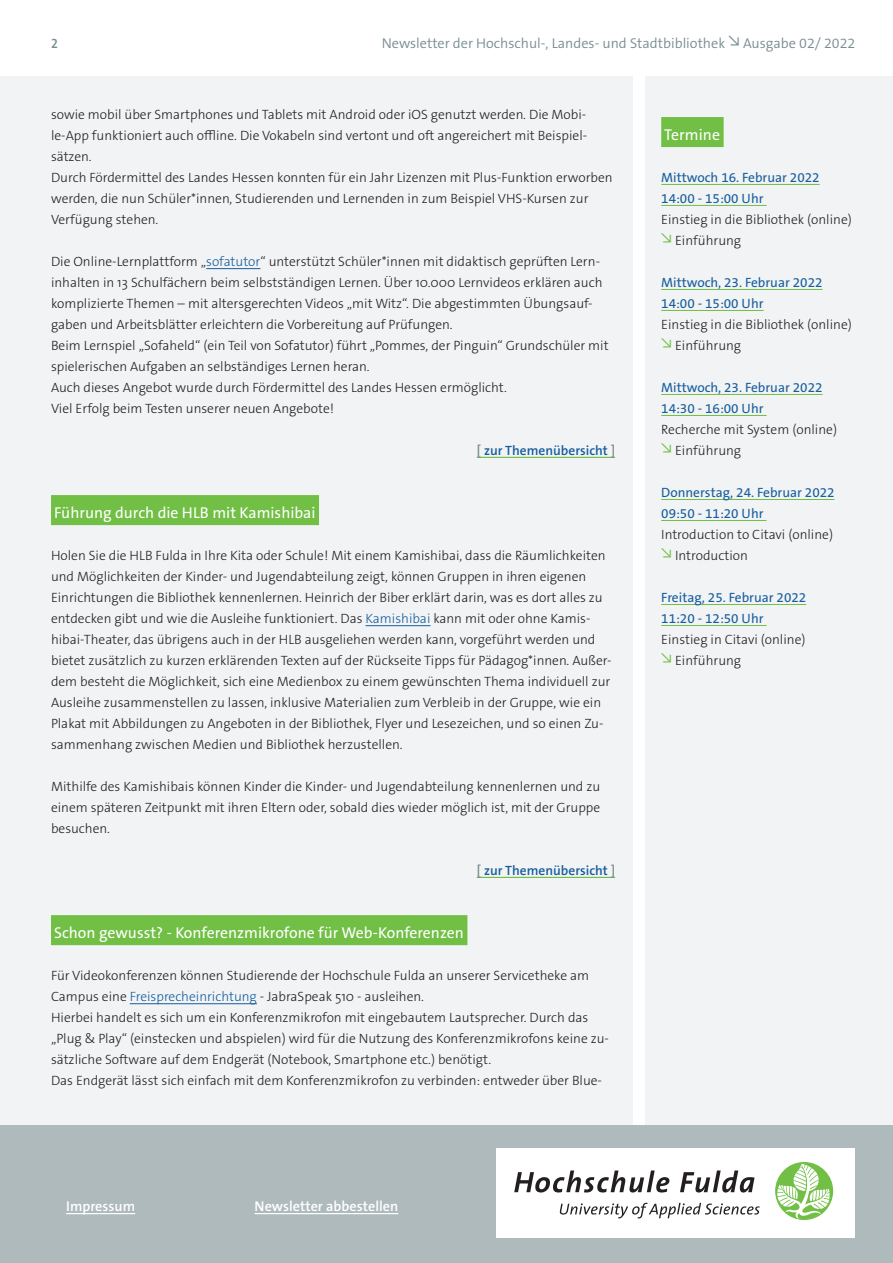
<style>
.page{position:relative;width:893px;height:1263px;background:#fff}
.page>*{position:absolute;margin:0;border:0;box-sizing:border-box;transform-origin:0 0}
.Copy_Headline_HFD-Gr{font:15.75px "The Sans Os F";color:#fff}
.t1{font:300 14.25px "The Sans Os F";color:#7a8d91}
.t2{font:600 14.25px "The Sans Os F";color:#fff}
.Copy_Headline_HFD-Gr-2{font:300 13.5px/21px "The Sans Os F";color:#231f20}
.Copy_Auszeichnung_01{font:13.5px "The Sans Os F";color:#175d9e}
.Copy{font:300 13.5px "The Sans Os F";color:#231f20}
.Copy_Link{font:600 13.5px "The Sans Os F";color:#175d9e}
.t3{font:600 13.5px "The Sans Os F";color:#7a8d91}
.s1{color:#175d9e}
.s2{color:#7a8d91}
</style>
<div class="page">
<div style="left:0;top:77px;width:632px;height:1048px;background:#f1f3f4"></div>
<div style="left:645px;top:77px;width:248px;height:1048px;background:#f1f3f4"></div>
<div style="left:0;top:1125px;width:893px;height:138px;background:#afbabd"></div>
<hr style="left:66px;top:1213px;width:69px;height:1px;background:#fff">
<div style="left:496px;top:1148px;width:359px;height:90px;background:#fff"></div>
<div style="left:775px;top:1162px;width:58px;height:58px;background:#71bf44;border-radius:50%"></div>
<svg style="left:777px;top:1163px;width:53px;height:55px"></svg>
<svg style="left:514px;top:1170px;width:155px;height:22px"></svg>
<svg style="left:680px;top:1170px;width:74px;height:22px"></svg>
<svg style="left:559px;top:1203px;width:201px;height:15px"></svg>
<hr style="left:255px;top:1213px;width:143px;height:1px;background:#fff">
<div style="left:661px;top:117px;width:63px;height:30px;background:#71bf44"></div>
<hr style="left:661px;top:184px;width:159px;height:1px;background:#71bf44">
<hr style="left:661px;top:205px;width:105px;height:1px;background:#71bf44">
<hr style="left:661px;top:289px;width:161px;height:1px;background:#71bf44">
<hr style="left:661px;top:310px;width:103px;height:1px;background:#71bf44">
<hr style="left:661px;top:394px;width:161px;height:1px;background:#71bf44">
<hr style="left:661px;top:415px;width:105px;height:1px;background:#71bf44">
<hr style="left:661px;top:499px;width:174px;height:1px;background:#71bf44">
<hr style="left:661px;top:520px;width:105px;height:1px;background:#71bf44">
<hr style="left:661px;top:604px;width:145px;height:1px;background:#71bf44">
<hr style="left:661px;top:625px;width:105px;height:1px;background:#71bf44">
<hr style="left:206px;top:268px;width:54px;height:1px;background:#175d9e">
<hr style="left:477px;top:457px;width:138px;height:1px;background:#71bf44">
<div style="left:51px;top:495px;width:268px;height:30px;background:#71bf44"></div>
<hr style="left:365px;top:625px;width:65px;height:1px;background:#175d9e">
<hr style="left:477px;top:877px;width:138px;height:1px;background:#71bf44">
<div style="left:51px;top:915px;width:416px;height:30px;background:#71bf44"></div>
<hr style="left:130px;top:1003px;width:127px;height:1px;background:#175d9e">
<p class="t3" style="left:51px;top:35px;width:8px">2</p>
<p class="t1" style="left:382px;top:34px;width:475px">Newsletter der Hochschul-, Landes- und Stadtbibliothek <sup>↘</sup> Ausgabe 02/ 2022</p>
<p class="Copy_Headline_HFD-Gr-2" style="left:51px;top:104px;width:538px;text-align:justify">sowie mobil über Smartphones und Tablets mit Android oder iOS genutzt werden. Die Mobi&shy;le-App funktioniert auch offline. Die Vokabeln sind vertont und oft angereichert mit Beispiel&shy;sätzen.</p>
<p class="Copy_Headline_HFD-Gr-2" style="left:51px;top:167px;width:563px">Durch Fördermittel des Landes Hessen konnten für ein Jahr Lizenzen mit Plus-Funktion erworben werden, die nun Schüler*innen, Studierenden und Lernenden in zum Beispiel VHS-Kursen zur<br>Verfügung stehen.</p>
<p class="Copy_Headline_HFD-Gr-2" style="left:51px;top:251px;width:553px">Die Online-Lernplattform „<span class="s1">sofatutor</span>“ unterstützt Schüler*innen mit didaktisch geprüften Lern&shy;inhalten in 13 Schulfächern beim selbstständigen Lernen. Über 10.000 Lernvideos erklären auch komplizierte Themen – mit altersgerechten Videos „mit Witz“. Die abgestimmten Übungsauf&shy;gaben und Arbeitsblätter erleichtern die Vorbereitung auf Prüfungen.</p>
<p class="Copy_Headline_HFD-Gr-2" style="left:51px;top:335px;width:559px">Beim Lernspiel „Sofaheld“ (ein Teil von Sofatutor) führt „Pommes, der Pinguin“ Grundschüler mit spielerischen Aufgaben an selbständiges Lernen heran.</p>
<p class="Copy_Headline_HFD-Gr-2" style="left:51px;top:377px;width:457px">Auch dieses Angebot wurde durch Fördermittel des Landes Hessen ermöglicht.</p>
<p class="Copy_Headline_HFD-Gr-2" style="left:51px;top:398px;width:285px">Viel Erfolg beim Testen unserer neuen Angebote!</p>
<p class="Copy_Link" style="left:477px;top:441px;width:140px"><span class="s2">[</span> zur Themenübersicht <span class="s2">]</span></p>
<p class="Copy_Headline_HFD-Gr" style="left:54px;top:502px;width:263px">Führung durch die HLB mit Kamishibai</p>
<p class="Copy_Headline_HFD-Gr-2" style="left:51px;top:545px;width:562px">Holen Sie die HLB Fulda in Ihre Kita oder Schule! Mit einem Kamishibai, dass die Räumlichkeiten und Möglichkeiten der Kinder- und Jugendabteilung zeigt, können Gruppen in ihren eigenen Einrichtungen die Bibliothek kennenlernen. Heinrich der Biber erklärt darin, was es dort alles zu entdecken gibt und wie die Ausleihe funktioniert. Das <span class="s1">Kamishibai</span> kann mit oder ohne Kamis&shy;hibai-Theater, das übrigens auch in der HLB ausgeliehen werden kann, vorgeführt werden und bietet zusätzlich zu kurzen erklärenden Texten auf der Rückseite Tipps für Pädagog*innen. Außer&shy;dem besteht die Möglichkeit, sich eine Medienbox zu einem gewünschten Thema individuell zur Ausleihe zusammenstellen zu lassen, inklusive Materialien zum Verbleib in der Gruppe, wie ein Plakat mit Abbildungen zu Angeboten in der Bibliothek, Flyer und Lesezeichen, und so einen Zu&shy;sammenhang zwischen Medien und Bibliothek herzustellen.</p>
<p class="Copy_Headline_HFD-Gr-2" style="left:51px;top:776px;width:551px;text-align:justify">Mithilfe des Kamishibais können Kinder die Kinder- und Jugendabteilung kennenlernen und zu einem späteren Zeitpunkt mit ihren Eltern oder, sobald dies wieder möglich ist, mit der Gruppe besuchen.</p>
<p class="Copy_Link" style="left:477px;top:861px;width:140px"><span class="s2">[</span> zur Themenübersicht <span class="s2">]</span></p>
<p class="Copy_Headline_HFD-Gr" style="left:54px;top:922px;width:411px">Schon gewusst? - Konferenzmikrofone für Web-Konferenzen</p>
<p class="Copy_Headline_HFD-Gr-2" style="left:51px;top:965px;width:540px">Für Videokonferenzen können Studierende der Hochschule Fulda an unserer Servicetheke am<br>Campus eine <span class="s1">Freisprecheinrichtung</span> - JabraSpeak 510 - ausleihen.</p>
<p class="Copy_Headline_HFD-Gr-2" style="left:51px;top:1007px;width:559px">Hierbei handelt es sich um ein Konferenzmikrofon mit eingebautem Lautsprecher. Durch das „Plug &amp; Play“ (einstecken und abspielen) wird für die Nutzung des Konferenzmikrofons keine zu&shy;sätzliche Software auf dem Endgerät (Notebook, Smartphone etc.) benötigt.</p>
<p class="Copy_Headline_HFD-Gr-2" style="left:51px;top:1070px;width:552px">Das Endgerät lässt sich einfach mit dem Konferenzmikrofon zu verbinden: entweder über Blue-</p>
<p class="t2" style="left:66px;top:1197px;width:70px">Impressum</p>
<p class="t2" style="left:255px;top:1197px;width:145px">Newsletter abbestellen</p>
<p class="Copy_Headline_HFD-Gr" style="left:664px;top:124px;width:57px">Termine</p>
<p class="Copy_Auszeichnung_01" style="left:661px;top:168px;width:160px">Mittwoch 16. Februar 2022</p>
<p class="Copy_Auszeichnung_01" style="left:661px;top:189px;width:104px">14:00 - 15:00 Uhr</p>
<p class="Copy" style="left:661px;top:210px;width:192px">Einstieg in die Bibliothek (online)</p>
<p class="Copy_Headline_HFD-Gr-2" style="left:661px;top:230px;width:81px"><sup>↘</sup> Einführung</p>
<p class="Copy_Auszeichnung_01" style="left:661px;top:273px;width:163px">Mittwoch, 23. Februar 2022</p>
<p class="Copy_Auszeichnung_01" style="left:661px;top:294px;width:104px">14:00 - 15:00 Uhr</p>
<p class="Copy" style="left:661px;top:315px;width:192px">Einstieg in die Bibliothek (online)</p>
<p class="Copy_Headline_HFD-Gr-2" style="left:661px;top:335px;width:81px"><sup>↘</sup> Einführung</p>
<p class="Copy_Auszeichnung_01" style="left:661px;top:378px;width:163px">Mittwoch, 23. Februar 2022</p>
<p class="Copy_Auszeichnung_01" style="left:661px;top:399px;width:104px">14:30 - 16:00 Uhr</p>
<p class="Copy" style="left:661px;top:420px;width:177px">Recherche mit System (online)</p>
<p class="Copy_Headline_HFD-Gr-2" style="left:661px;top:440px;width:81px"><sup>↘</sup> Einführung</p>
<p class="Copy_Auszeichnung_01" style="left:661px;top:483px;width:175px">Donnerstag, 24. Februar 2022</p>
<p class="Copy_Auszeichnung_01" style="left:661px;top:504px;width:104px">09:50 - 11:20 Uhr</p>
<p class="Copy" style="left:661px;top:525px;width:173px">Introduction to Citavi (online)</p>
<p class="Copy_Headline_HFD-Gr-2" style="left:661px;top:545px;width:88px"><sup>↘</sup> Introduction</p>
<p class="Copy_Auszeichnung_01" style="left:661px;top:588px;width:147px">Freitag, 25. Februar 2022</p>
<p class="Copy_Auszeichnung_01" style="left:661px;top:609px;width:104px">11:20 - 12:50 Uhr</p>
<p class="Copy" style="left:661px;top:630px;width:146px">Einstieg in Citavi (online)</p>
<p class="Copy_Headline_HFD-Gr-2" style="left:661px;top:650px;width:81px"><sup>↘</sup> Einführung</p>
</div>
